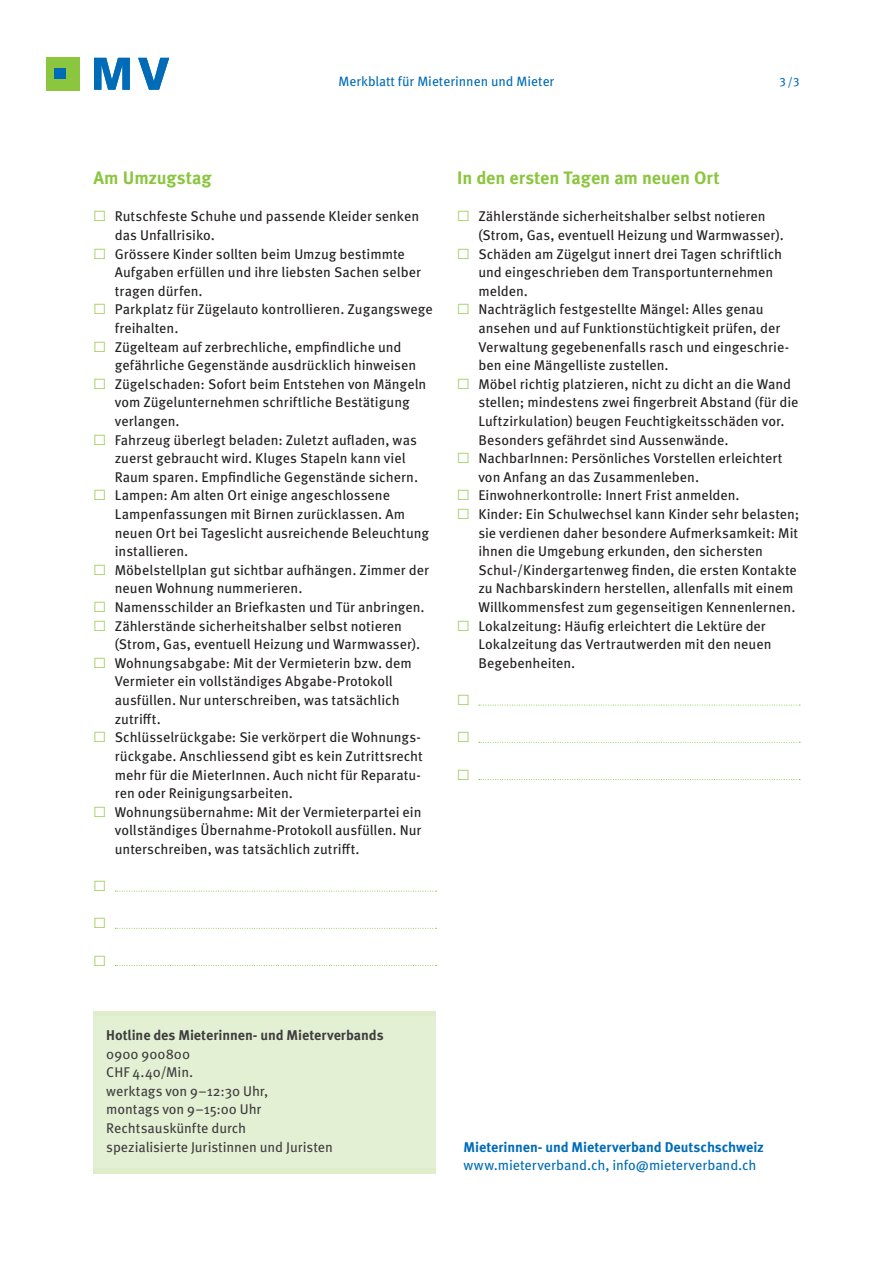
<style>
.page{position:relative;width:893px;height:1263px;background:#fff}
.page>*{position:absolute;margin:0;border:0;box-sizing:border-box;transform-origin:0 0}
.Zwischentitel{font:700 18px "Meta OT";color:#8bc63e}
.t1{font:14.1px/18.6px "Meta OT";color:#231f20}
.Hotline-Box{font:14.1px "Meta OT";letter-spacing:-.005em;color:#3e3e3f}
.Lauftext_def{font:700 14.1px "Meta OT";letter-spacing:-.005em;color:#006cb7}
.Lauftext_def-2{font:14.1px "Meta OT";letter-spacing:-.005em;color:#006cb7}
.Hotline-Box-2{font:700 14.1px "Meta OT";letter-spacing:-.005em;color:#3e3e3f}
.t2{font:13.5px "Meta OT";color:#006cb7}
.t3{font:12px "Meta OT";color:#006cb7}
</style>
<div class="page">
<svg style="left:94px;top:58px;width:36px;height:32px"></svg>
<svg style="left:138px;top:58px;width:31px;height:32px"></svg>
<div style="left:47px;top:57px;width:33px;height:34px;background:#8bc63e"></div>
<div style="left:54px;top:68px;width:12px;height:11px;background:#006cb7"></div>
<svg style="left:115px;top:891px;width:321px;height:1px"></svg>
<svg style="left:115px;top:928px;width:321px;height:1px"></svg>
<svg style="left:115px;top:965px;width:322px;height:1px"></svg>
<svg style="left:479px;top:705px;width:321px;height:1px"></svg>
<svg style="left:479px;top:742px;width:321px;height:1px"></svg>
<svg style="left:479px;top:779px;width:321px;height:1px"></svg>
<div style="left:94px;top:1011px;width:342px;height:163px;background:#dfedcb"></div>
<div style="left:94px;top:1016px;width:342px;height:40px;background:#e4f0d4"></div>
<div style="left:94px;top:1054px;width:342px;height:39px;background:#e4f0d4"></div>
<div style="left:94px;top:1091px;width:342px;height:39px;background:#e4f0d4"></div>
<div style="left:94px;top:1128px;width:342px;height:40px;background:#e4f0d4"></div>
<p class="t2" style="left:339px;top:73px;width:217px">Merkblatt für Mieterinnen und Mieter</p>
<p class="t3" style="left:780px;top:74px;width:21px">3/3</p>
<p class="Zwischentitel" style="left:94px;top:167px;width:119px">Am Umzugstag</p>
<p class="t1" style="left:115px;top:207px;width:306px">Rutschfeste Schuhe und passende Kleider senken das Unfallrisiko.</p>
<p class="t1" style="left:115px;top:244px;width:308px">Grössere Kinder sollten beim Umzug bestimmte<br>Aufgaben erfüllen und ihre liebsten Sachen selber tragen dürfen.</p>
<p class="t1" style="left:115px;top:300px;width:319px">Parkplatz für Zügelauto kontrollieren. Zugangswege freihalten.</p>
<p class="t1" style="left:115px;top:337px;width:303px">Zügelteam auf zerbrechliche, empfindliche und gefährliche Gegenstände ausdrücklich hinweisen</p>
<p class="t1" style="left:115px;top:375px;width:313px">Zügelschaden: Sofort beim Entstehen von Mängeln vom Zügelunternehmen schriftliche Bestätigung verlangen.</p>
<p class="t1" style="left:115px;top:430px;width:305px">Fahrzeug überlegt beladen: Zuletzt aufladen, was zuerst gebraucht wird. Kluges Stapeln kann viel<br>Raum sparen. Empfindliche Gegenstände sichern.</p>
<p class="t1" style="left:115px;top:486px;width:316px">Lampen: Am alten Ort einige angeschlossene Lampenfassungen mit Birnen zurücklassen. Am neuen Ort bei Tageslicht ausreichende Beleuchtung installieren.</p>
<p class="t1" style="left:115px;top:561px;width:316px">Möbelstellplan gut sichtbar aufhängen. Zimmer der neuen Wohnung nummerieren.</p>
<p class="t1" style="left:115px;top:598px;width:311px">Namensschilder an Briefkasten und Tür anbringen.</p>
<p class="t1" style="left:115px;top:616px;width:307px">Zählerstände sicherheitshalber selbst notieren (Strom, Gas, eventuell Heizung und Warmwasser).</p>
<p class="t1" style="left:115px;top:654px;width:298px">Wohnungsabgabe: Mit der Vermieterin bzw. dem Vermieter ein vollständiges Abgabe-Protokoll ausfüllen. Nur unterschreiben, was tatsächlich zutrifft.</p>
<p class="t1" style="left:115px;top:728px;width:310px">Schlüsselrückgabe: Sie verkörpert die Wohnungs&shy;rückgabe. Anschliessend gibt es kein Zutrittsrecht mehr für die MieterInnen. Auch nicht für Reparatu&shy;ren oder Reinigungsarbeiten.</p>
<p class="t1" style="left:115px;top:802px;width:308px;text-align:justify">Wohnungsübernahme: Mit der Vermieterpartei ein vollständiges Übernahme-Protokoll ausfüllen. Nur unterschreiben, was tatsächlich zutrifft.</p>
<p class="Zwischentitel" style="left:457px;top:167px;width:264px">In den ersten Tagen am neuen Ort</p>
<p class="t1" style="left:478px;top:207px;width:307px">Zählerstände sicherheitshalber selbst notieren (Strom, Gas, eventuell Heizung und Warmwasser).</p>
<p class="t1" style="left:478px;top:244px;width:305px">Schäden am Zügelgut innert drei Tagen schriftlich und eingeschrieben dem Transportunternehmen melden.</p>
<p class="t1" style="left:478px;top:300px;width:312px">Nachträglich festgestellte Mängel: Alles genau ansehen und auf Funktionstüchtigkeit prüfen, der Verwaltung gegebenenfalls rasch und eingeschrie&shy;ben eine Mängelliste zustellen.</p>
<p class="t1" style="left:478px;top:375px;width:322px">Möbel richtig platzieren, nicht zu dicht an die Wand stellen; mindestens zwei fingerbreit Abstand (für die Luftzirkulation) beugen Feuchtigkeitsschäden vor.<br>Besonders gefährdet sind Aussenwände.</p>
<p class="t1" style="left:478px;top:449px;width:306px">NachbarInnen: Persönliches Vorstellen erleichtert von Anfang an das Zusammenleben.</p>
<p class="t1" style="left:478px;top:486px;width:263px">Einwohnerkontrolle: Innert Frist anmelden.</p>
<p class="t1" style="left:478px;top:505px;width:323px">Kinder: Ein Schulwechsel kann Kinder sehr belasten; sie verdienen daher besondere Aufmerksamkeit: Mit ihnen die Umgebung erkunden, den sichersten Schul-/Kindergartenweg finden, die ersten Kontakte zu Nachbarskindern herstellen, allenfalls mit einem Willkommensfest zum gegenseitigen Kennenlernen.</p>
<p class="t1" style="left:478px;top:616px;width:295px">Lokalzeitung: Häufig erleichtert die Lektüre der<br>Lokalzeitung das Vertrautwerden mit den neuen<br>Begebenheiten.</p>
<p class="Hotline-Box-2" style="left:106px;top:1026px;width:279px">Hotline des Mieterinnen- und Mieterverbands</p>
<p class="Hotline-Box" style="left:106px;top:1045px;width:85px">0900 900800</p>
<p class="Hotline-Box" style="left:106px;top:1063px;width:88px">CHF 4.40/Min.</p>
<p class="Hotline-Box" style="left:106px;top:1082px;width:164px">werktags von 9–12:30 Uhr,</p>
<p class="Hotline-Box" style="left:106px;top:1101px;width:157px">montags von 9–15:00 Uhr</p>
<p class="Hotline-Box" style="left:106px;top:1119px;width:141px">Rechtsauskünfte durch</p>
<p class="Hotline-Box" style="left:106px;top:1138px;width:228px">spezialisierte Juristinnen und Juristen</p>
<p class="Lauftext_def" style="left:463px;top:1138px;width:302px">Mieterinnen- und Mieterverband Deutschschweiz</p>
<p class="Lauftext_def-2" style="left:463px;top:1156px;width:295px">www.mieterverband.ch, info@mieterverband.ch</p>
</div>
